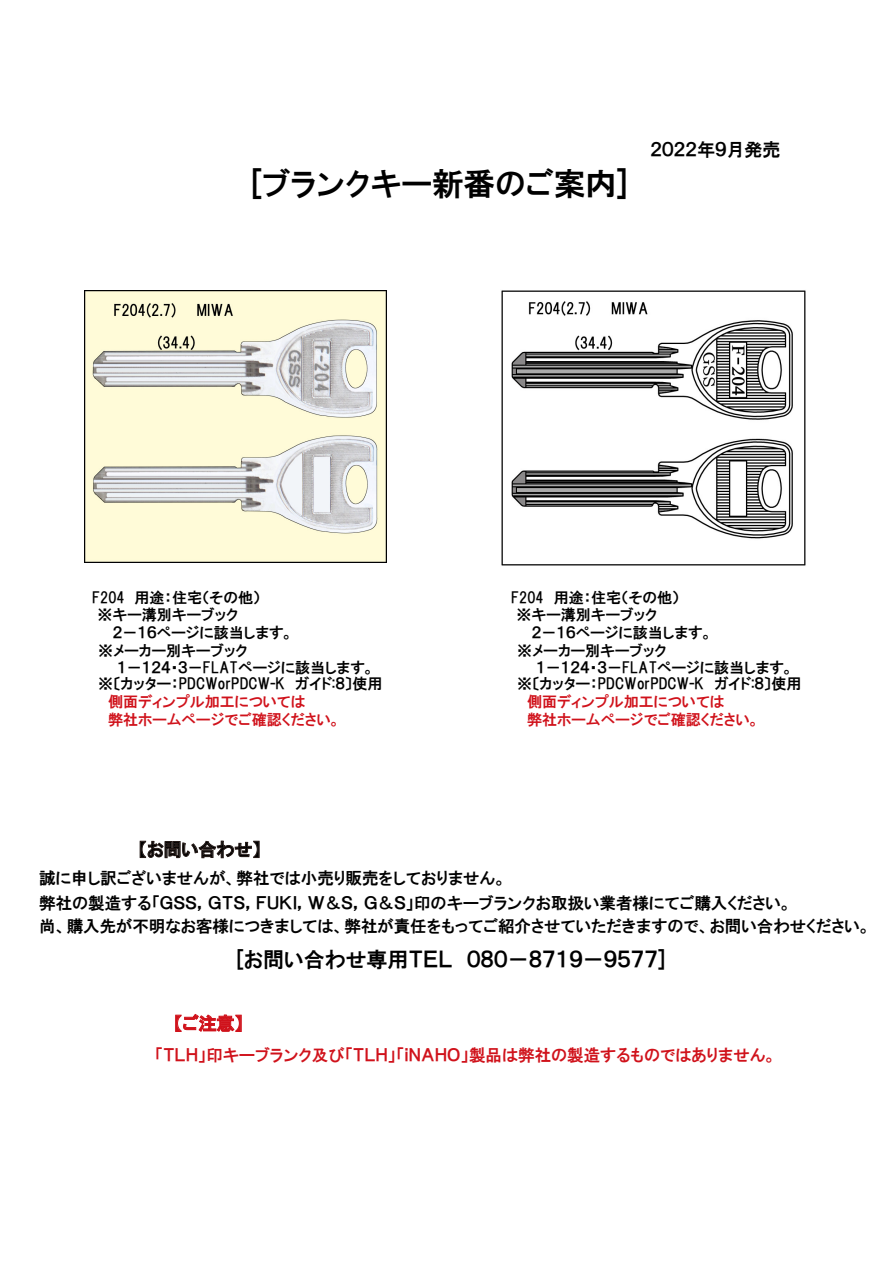
<style>
.page{position:relative;width:893px;height:1263px;background:#fff}
.page>*{position:absolute;margin:0;border:0;box-sizing:border-box;transform-origin:0 0}
.t1{font:31.5px "HGP Gothic E";color:#000}
.t2{font:21px "HGP Gothic E";color:#000}
.t3{font:18px "HGP Gothic E";color:#000}
.t4{font:18px "HGP Gothic E";color:#d0121b}
.t5{font:16.5px/24.8px "HGP Gothic E";color:#000}
.t6{font:16.5px "HGP Gothic E";color:#d0121b}
.t7{font:15px/16.8px "HGP Gothic E";color:#000}
.t8{font:15px/18px "HGP Gothic E";color:#d0121b}
</style>
<div class="page">
<svg style="left:140px;top:841px;width:119px;height:17px"></svg>
<svg style="left:175px;top:1014px;width:67px;height:18px"></svg>
<img style="left:85px;top:291px;width:302px;height:272px">
<img style="left:501px;top:290px;width:305px;height:276px">
<h1 class="t1" style="left:249px;top:168px;width:382px">[ブランクキー新番のご案内]</h1>
<p class="t3" style="left:651px;top:141px;width:132px">２０２２年９月発売</p>
<p class="t7" style="left:98px;top:589px;width:164px;text-indent:-5px">F204　用途：住宅（その他）※キー溝別キーブック</p>
<p class="t7" style="left:98px;top:642px;width:151px">※メーカー別キーブック</p>
<p class="t7" style="left:98px;top:675px;width:286px">※〔カッター：PDCWorPDCW-K　ガイド:８〕使用</p>
<p class="t8" style="left:98px;top:693px;width:244px;text-indent:10px">側面ディンプル加工については<br>　弊社ホームページでご確認ください。</p>
<p class="t7" style="left:113px;top:624px;width:182px">２－１６ページに該当します。</p>
<p class="t7" style="left:117px;top:659px;width:259px">１－１２４・３－FLATページに該当します。</p>
<p class="t7" style="left:517px;top:589px;width:164px;text-indent:-5px">F204　用途：住宅（その他）※キー溝別キーブック</p>
<p class="t7" style="left:517px;top:642px;width:151px">※メーカー別キーブック</p>
<p class="t7" style="left:517px;top:675px;width:286px">※〔カッター：PDCWorPDCW-K　ガイド:８〕使用</p>
<p class="t8" style="left:517px;top:693px;width:244px;text-indent:10px">側面ディンプル加工については<br>　弊社ホームページでご確認ください。</p>
<p class="t7" style="left:532px;top:624px;width:182px">２－１６ページに該当します。</p>
<p class="t7" style="left:536px;top:659px;width:259px">１－１２４・３－FLATページに該当します。</p>
<p class="t3" style="left:138px;top:840px;width:125px">【お問い合わせ】</p>
<p class="t5" style="left:39px;top:866px;width:754px">誠に申し訳ございませんが、弊社では小売り販売をしておりません。<br>弊社の製造する「ＧＳＳ，ＧＴＳ，ＦＵＫＩ，Ｗ＆Ｓ，Ｇ＆Ｓ」印のキーブランクお取扱い業者様にてご購入ください。</p>
<p class="t5" style="left:39px;top:914px;width:833px">尚、購入先が不明なお客様につきましては、弊社が責任をもってご紹介させていただきますので、お問い合わせください。</p>
<h2 class="t2" style="left:235px;top:949px;width:433px">[お問い合わせ専用ＴＥＬ　０８０－８７１９－９５７７]</h2>
<p class="t4" style="left:174px;top:1014px;width:71px">【ご注意】</p>
<p class="t6" style="left:155px;top:1047px;width:624px">「ＴＬＨ」印キーブランク及び「ＴＬＨ」「ｉＮＡＨＯ」製品は弊社の製造するものではありません。</p>
</div>
